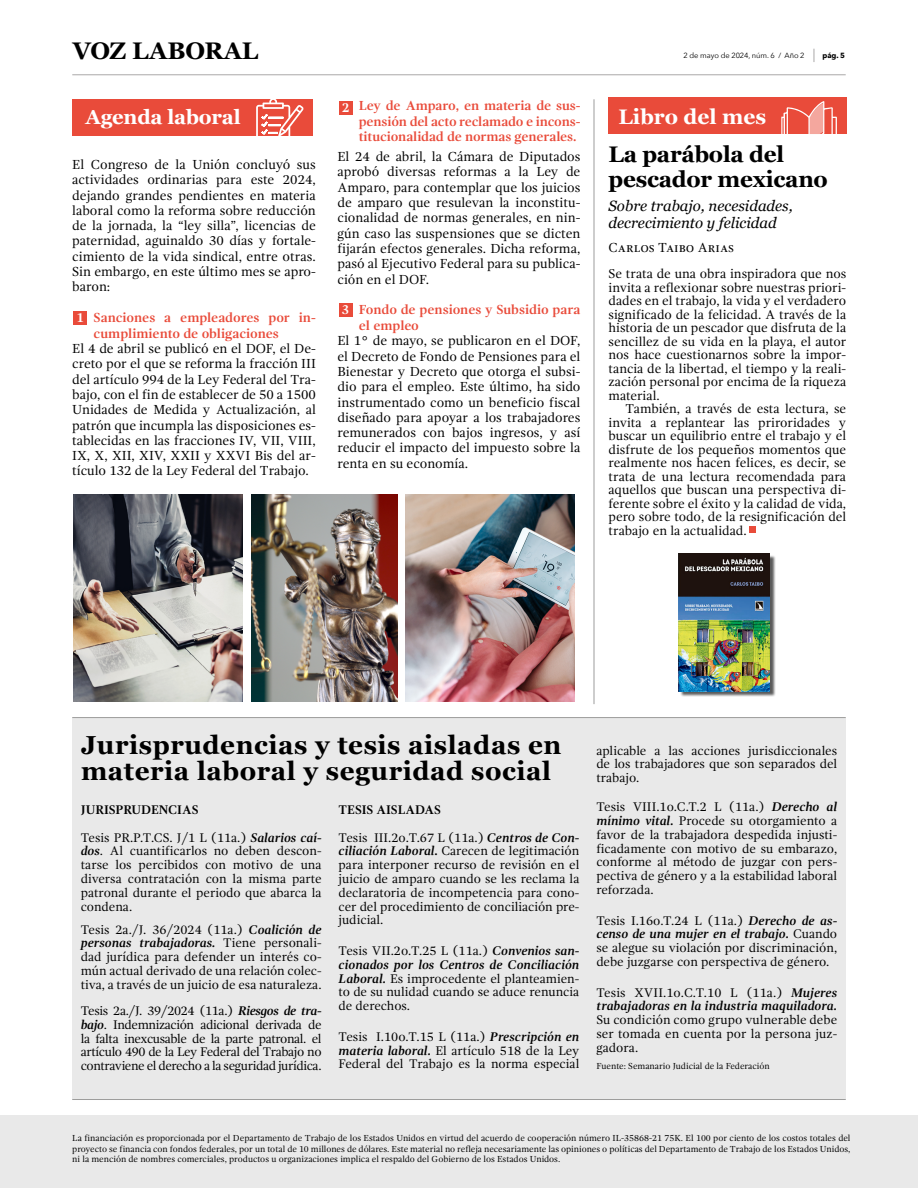
<style>
.page{position:relative;width:918px;height:1188px;background:#fff}
.page>*{position:absolute;margin:0;border:0;box-sizing:border-box;transform-origin:0 0}
.t1{font:700 25.95px/26px "Georgia";letter-spacing:.02em;color:#000}
.t2{font:700 24px "Georgia";color:#000}
.t3{font:700 22.5px/25px "Georgia";letter-spacing:-.01em;color:#000}
.t4{font:700 21px "Georgia";color:#fff}
.t5{font:700 20.25px "Georgia";letter-spacing:-.01em;color:#fff}
.t6{font:italic 15px/16.5px "Georgia";color:#000}
.t7{font:13.5px/15.3px "Gandhi Serif";color:#000;text-align:justify}
.t8{font:700 13.5px/15.6px "Gandhi Serif";letter-spacing:-.01em;color:#e94b3a}
.t9{font:700 13.5px "Gandhi Serif";color:#fff}
.t10{font:13.2px/13.5px "Gandhi Serif";color:#000;text-align:justify}
.t11{font:12.9px/13.8px "Gandhi Serif";color:#000;text-align:justify}
.t12{font:italic 700 12.9px/13.8px "Gandhi Serif";letter-spacing:.005em;color:#000}
.t13{font:9px/10.5px "Gandhi Serif";color:#000;text-align:justify}
.t14{font:7.5px "Avenir Next";letter-spacing:-.01em;color:#000}
.t15{font:700 7.5px "Avenir Next";color:#000}
.s1{font-weight:700}
.s2{font-weight:700;font-style:italic}
.s3{font-weight:400;font-style:normal}
</style>
<div class="page">
<div style="left:0;top:1116px;width:918px;height:72px;background:#e9e9e9"></div>
<div style="left:72px;top:717px;width:774px;height:383px;background:#e9e9e9"></div>
<hr style="left:72px;top:74px;width:774px;height:1px;background:#b3b2b2">
<hr style="left:594px;top:99px;width:1px;height:605px;background:#9d9d9c">
<hr style="left:72px;top:1099px;width:774px;height:1px;background:#9d9d9c">
<hr style="left:72px;top:717px;width:774px;height:1px;background:#9d9d9c">
<div style="left:72px;top:99px;width:241px;height:37px;background:#e94b3a"></div>
<svg style="left:256px;top:99px;width:48px;height:37px"></svg>
<div style="left:339px;top:304px;width:13px;height:13px;background:#e94b3a"></div>
<div style="left:73px;top:311px;width:14px;height:14px;background:#e94b3a"></div>
<div style="left:339px;top:101px;width:14px;height:14px;background:#e94b3a"></div>
<div style="left:749px;top:526px;width:7px;height:7px;background:#e94b3a"></div>
<div style="left:609px;top:98px;width:238px;height:36px;background:#e94b3a"></div>
<svg style="left:781px;top:101px;width:56px;height:33px"></svg>
<div style="left:680px;top:555px;width:95px;height:142px;background:#000;opacity:.65"></div>
<img style="left:678px;top:554px;width:92px;height:137px">
<svg style="left:813px;top:49px;width:2px;height:13px"></svg>
<img style="left:405px;top:495px;width:170px;height:207px">
<img style="left:251px;top:495px;width:146px;height:207px">
<img style="left:73px;top:495px;width:170px;height:207px">
<h2 class="t2" style="left:73px;top:32px;width:187px">VOZ LABORAL</h2>
<h3 class="t5" style="left:86px;top:101px;width:157px">Agenda laboral</h3>
<p class="t7" style="left:72px;top:157px;width:245px">El Congreso de la Unión concluyó sus actividades ordinarias para este 2024, dejando grandes pendientes en materia laboral como la reforma sobre reducción de la jornada, la “ley silla”, licencias de paternidad, aguinaldo 30 días y fortale&shy;cimiento de la vida sindical, entre otras.<br>Sin embargo, en este último mes se apro&shy;baron:</p>
<p class="t8" style="left:94px;top:310px;width:224px">Sanciones a empleadores por in&shy;cumplimiento de obligaciones</p>
<p class="t7" style="left:72px;top:341px;width:245px">El 4 de abril se publicó en el DOF, el De&shy;creto por el que se reforma la fracción III del artículo 994 de la Ley Federal del Tra&shy;bajo, con el fin de establecer de 50 a 1500<br>Unidades de Medida y Actualización, al patrón que incumpla las disposiciones es&shy;tablecidas en las fracciones IV, VII, VIII, IX, X, XII, XIV, XXII y XXVI Bis del ar&shy;tículo 132 de la Ley Federal del Trabajo.</p>
<p class="t9" style="left:77px;top:310px;width:9px">1</p>
<p class="t8" style="left:359px;top:98px;width:223px;text-align:justify">Ley de Amparo, en materia de sus&shy;pensión del acto reclamado e incons&shy;titucionalidad de normas generales.</p>
<p class="t7" style="left:337px;top:149px;width:245px">El 24 de abril, la Cámara de Diputados aprobó diversas reformas a la Ley de Amparo, para contemplar que los juicios de amparo que resulevan la inconstitu&shy;cionalidad de normas generales, en nin&shy;gún caso las suspensiones que se dicten fijarán efectos generales. Dicha reforma, pasó al Ejecutivo Federal para su publica&shy;ción en el DOF.</p>
<p class="t8" style="left:359px;top:302px;width:223px">Fondo de pensiones y Subsidio para el empleo</p>
<p class="t7" style="left:337px;top:333px;width:245px">El 1° de mayo, se publicaron en el DOF, el Decreto de Fondo de Pensiones para el Bienestar y Decreto que otorga el subsi&shy;dio para el empleo. Este último, ha sido instrumentado como un beneficio fiscal diseñado para apoyar a los trabajadores remunerados con bajos ingresos, y así reducir el impacto del impuesto sobre la renta en su economía.</p>
<p class="t9" style="left:342px;top:100px;width:9px">2</p>
<p class="t9" style="left:342px;top:302px;width:9px">3</p>
<p class="t14" style="left:684px;top:49px;width:123px">2 de mayo de 2024, núm. 6 / Año 2</p>
<p class="t15" style="left:823px;top:49px;width:24px">pág. 5</p>
<h3 class="t4" style="left:619px;top:101px;width:149px">Libro del mes</h3>
<h3 class="t3" style="left:609px;top:141px;width:221px">La parábola del pescador mexicano</h3>
<p class="t6" style="left:609px;top:197px;width:186px">Sobre trabajo, necesidades, decrecimiento y felicidad</p>
<p class="t7" style="left:609px;top:240px;width:127px">Carlos Taibo Arias</p>
<p class="t10" style="left:609px;top:267px;width:239px">Se trata de una obra inspiradora que nos invita a reflexionar sobre nuestras priori&shy;dades en el trabajo, la vida y el verdadero significado de la felicidad. A través de la historia de un pescador que disfruta de la sencillez de su vida en la playa, el autor nos hace cuestionarnos sobre la impor&shy;tancia de la libertad, el tiempo y la reali&shy;zación personal por encima de la riqueza material.</p>
<p class="t10" style="left:609px;top:402px;width:239px;text-indent:17px">También, a través de esta lectura, se invita a replantear las priroridades y buscar un equilibrio entre el trabajo y el disfrute de los pequeños momentos que realmente nos hacen felices, es decir, se trata de una lectura recomendada para aquellos que buscan una perspectiva di&shy;ferente sobre el éxito y la calidad de vida, pero sobre todo, de la resignificación del trabajo en la actualidad.</p>
<h1 class="t1" style="left:81px;top:731px;width:482px">Jurisprudencias y tesis aisladas en materia laboral y seguridad social</h1>
<p class="t11" style="left:81px;top:796px;width:242px;line-height:27.6px"><span class="s1">JURISPRUDENCIAS<br></span>Tesis PR.P.T.CS. J/1 L (11a.) <span class="s2">Salarios caí-</span></p>
<p class="t11" style="left:81px;top:844px;width:242px"><span class="s2">dos</span>. Al cuantificarlos no deben descon&shy;tarse los percibidos con motivo de una diversa contratación con la misma parte patronal durante el periodo que abarca la condena.</p>
<p class="t11" style="left:81px;top:922px;width:242px">Tesis 2a./J. 36/2024 (11a.) <span class="s2">Coalición de personas trabajadoras.</span> Tiene personali&shy;dad jurídica para defender un interés co&shy;mún actual derivado de una relación colec&shy;tiva, a través de un juicio de esa naturaleza.</p>
<p class="t11" style="left:81px;top:1004px;width:242px">Tesis 2a./J. 39/2024 (11a.) <span class="s2">Riesgos de tra&shy;bajo</span>. Indemnización adicional derivada de la falta inexcusable de la parte patronal. el artículo 490 de la Ley Federal del Trabajo no contraviene el derecho a la seguridad jurídica.</p>
<p class="t11" style="left:339px;top:796px;width:242px;line-height:27.6px"><span class="s1">TESIS AISLADAS<br></span>Tesis III.2o.T.67 L (11a.) <span class="s2">Centros de Con-</span></p>
<p class="t11" style="left:339px;top:844px;width:242px"><span class="s2">ciliación Laboral</span><span class="s1">.</span> Carecen de legitimación para interponer recurso de revisión en el juicio de amparo cuando se les reclama la declaratoria de incompetencia para cono&shy;cer del procedimiento de conciliación pre&shy;judicial.</p>
<p class="t11" style="left:339px;top:944px;width:242px">Tesis VII.2o.T.25 L (11a.) <span class="s2">Convenios san&shy;cionados por los Centros de Conciliación Laboral.</span> Es improcedente el planteamien&shy;to de su nulidad cuando se aduce renuncia de derechos.</p>
<p class="t11" style="left:339px;top:1030px;width:242px">Tesis I.10o.T.15 L (11a.) <span class="s2">Prescripción en materia laboral.</span> El artículo 518 de la Ley Federal del Trabajo es la norma especial</p>
<p class="t11" style="left:596px;top:743px;width:242px">aplicable a las acciones jurisdiccionales de los trabajadores que son separados del trabajo.</p>
<p class="t11" style="left:596px;top:800px;width:242px">Tesis VIII.1o.C.T.2 L (11a.) <span class="s2">Derecho al mínimo vital.</span> Procede su otorgamiento a favor de la trabajadora despedida injusti&shy;ficadamente con motivo de su embarazo, conforme al método de juzgar con pers&shy;pectiva de género y a la estabilidad laboral reforzada.</p>
<p class="t11" style="left:596px;top:913px;width:242px">Tesis I.16o.T.24 L (11a.) <span class="s2">Derecho de as&shy;censo de una mujer en el trabajo.</span> Cuando se alegue su violación por discriminación, debe juzgarse con perspectiva de género.</p>
<p class="t12" style="left:596px;top:985px;width:242px"><span class="s3">Tesis XVII.1o.C.T.10 L (11a.)</span> Mujeres trabajadoras en la industria maquiladora.</p>
<p class="t11" style="left:596px;top:1013px;width:242px">Su condición como grupo vulnerable debe ser tomada en cuenta por la persona juz&shy;gadora.</p>
<p class="t13" style="left:596px;top:1060px;width:175px">Fuente: Semanario Judicial de la Federación</p>
<p class="t13" style="left:72px;top:1133px;width:780px">La financiación es proporcionada por el Departamento de Trabajo de los Estados Unidos en virtud del acuerdo de cooperación número IL-35868-21 75K. El 100 por ciento de los costos totales del proyecto se financia con fondos federales, por un total de 10 millones de dólares. Este material no refleja necesariamente las opiniones o políticas del Departamento de Trabajo de los Estados Unidos, ni la mención de nombres comerciales, productos u organizaciones implica el respaldo del Gobierno de los Estados Unidos.</p>
</div>
